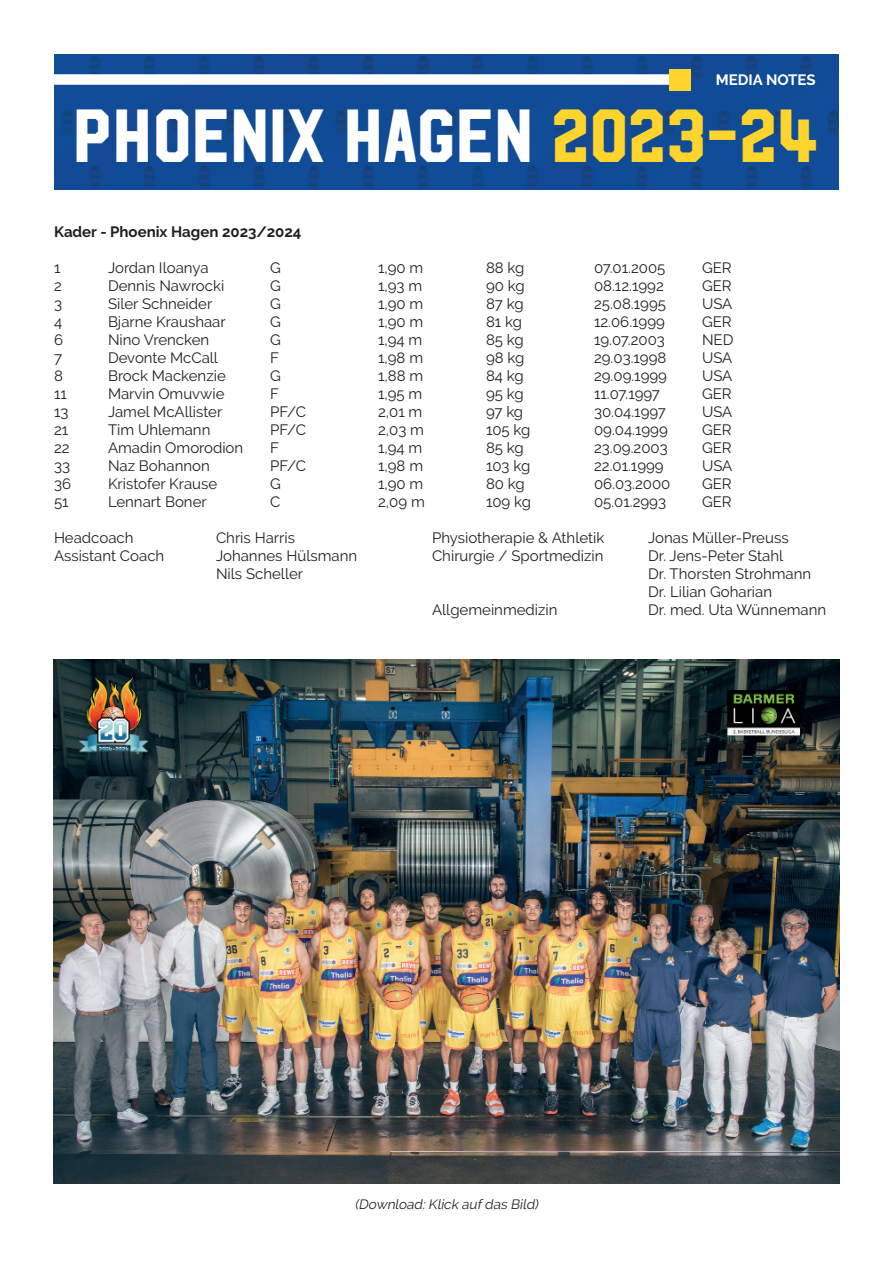
<style>
.page{position:relative;width:893px;height:1263px;background:#fff}
.page>*{position:absolute;margin:0;border:0;box-sizing:border-box;transform-origin:0 0}
.t1{font:36.6px "Phoenix Hudson NY";color:#fff}
.t2{font:15px/18px "Raleway";color:#231f20}
.t3{font:700 15px "Raleway";color:#231f20}
.t4{font:700 15px "Raleway";color:#fff}
.t5{font:italic 13.5px "Raleway";color:#231f20}
.s1{color:#ffd42c}
</style>
<div class="page">
<img style="left:54px;top:54px;width:785px;height:135px">
<div style="left:34px;top:74px;width:644px;height:11px;background:#fff"></div>
<div style="left:669px;top:69px;width:22px;height:21px;background:#ffd42c"></div>
<img style="left:53px;top:659px;width:787px;height:524px">
<p class="t4" style="left:716px;top:73px;width:101px">MEDIA NOTES</p>
<h1 class="t1" style="left:73px;top:128px;width:748px">PHOENIX HAGEN <span class="s1">2023-24</span></h1>
<p class="t3" style="left:54px;top:226px;width:249px">Kader - Phoenix Hagen 2023/2024</p>
<p class="t2" style="left:54px;top:259px;width:8px">1</p>
<p class="t2" style="left:108px;top:259px;width:102px">Jordan Iloanya</p>
<p class="t2" style="left:270px;top:259px;width:12px">G</p>
<p class="t2" style="left:378px;top:259px;width:47px">1,90 m</p>
<p class="t2" style="left:486px;top:259px;width:40px">88 kg</p>
<p class="t2" style="left:594px;top:259px;width:73px">07.01.2005</p>
<p class="t2" style="left:702px;top:259px;width:31px">GER</p>
<p class="t2" style="left:54px;top:277px;width:9px">2</p>
<p class="t2" style="left:108px;top:277px;width:118px">Dennis Nawrocki</p>
<p class="t2" style="left:270px;top:277px;width:12px">G</p>
<p class="t2" style="left:378px;top:277px;width:46px">1,93 m</p>
<p class="t2" style="left:486px;top:277px;width:40px">90 kg</p>
<p class="t2" style="left:594px;top:277px;width:71px">08.12.1992</p>
<p class="t2" style="left:702px;top:277px;width:31px">GER</p>
<p class="t2" style="left:54px;top:295px;width:10px">3</p>
<p class="t2" style="left:108px;top:295px;width:106px">Siler Schneider</p>
<p class="t2" style="left:270px;top:295px;width:12px">G</p>
<p class="t2" style="left:378px;top:295px;width:47px">1,90 m</p>
<p class="t2" style="left:486px;top:295px;width:39px">87 kg</p>
<p class="t2" style="left:594px;top:295px;width:73px">25.08.1995</p>
<p class="t2" style="left:702px;top:295px;width:32px">USA</p>
<p class="t2" style="left:54px;top:313px;width:10px">4</p>
<p class="t2" style="left:108px;top:313px;width:119px">Bjarne Kraushaar</p>
<p class="t2" style="left:270px;top:313px;width:12px">G</p>
<p class="t2" style="left:378px;top:313px;width:47px">1,90 m</p>
<p class="t2" style="left:486px;top:313px;width:37px">81 kg</p>
<p class="t2" style="left:594px;top:313px;width:72px">12.06.1999</p>
<p class="t2" style="left:702px;top:313px;width:31px">GER</p>
<p class="t2" style="left:54px;top:331px;width:11px">6</p>
<p class="t2" style="left:108px;top:331px;width:103px">Nino Vrencken</p>
<p class="t2" style="left:270px;top:331px;width:12px">G</p>
<p class="t2" style="left:378px;top:331px;width:46px">1,94 m</p>
<p class="t2" style="left:486px;top:331px;width:39px">85 kg</p>
<p class="t2" style="left:594px;top:331px;width:72px">19.07.2003</p>
<p class="t2" style="left:702px;top:331px;width:33px">NED</p>
<p class="t2" style="left:54px;top:349px;width:10px">7</p>
<p class="t2" style="left:108px;top:349px;width:112px">Devonte McCall</p>
<p class="t2" style="left:270px;top:349px;width:10px">F</p>
<p class="t2" style="left:378px;top:349px;width:47px">1,98 m</p>
<p class="t2" style="left:486px;top:349px;width:40px">98 kg</p>
<p class="t2" style="left:594px;top:349px;width:74px">29.03.1998</p>
<p class="t2" style="left:702px;top:349px;width:32px">USA</p>
<p class="t2" style="left:54px;top:367px;width:10px">8</p>
<p class="t2" style="left:108px;top:367px;width:119px">Brock Mackenzie</p>
<p class="t2" style="left:270px;top:367px;width:12px">G</p>
<p class="t2" style="left:378px;top:367px;width:47px">1,88 m</p>
<p class="t2" style="left:486px;top:367px;width:39px">84 kg</p>
<p class="t2" style="left:594px;top:367px;width:75px">29.09.1999</p>
<p class="t2" style="left:702px;top:367px;width:32px">USA</p>
<p class="t2" style="left:54px;top:385px;width:14px">11</p>
<p class="t2" style="left:108px;top:385px;width:118px">Marvin Omuvwie</p>
<p class="t2" style="left:270px;top:385px;width:10px">F</p>
<p class="t2" style="left:378px;top:385px;width:46px">1,95 m</p>
<p class="t2" style="left:486px;top:385px;width:39px">95 kg</p>
<p class="t2" style="left:594px;top:385px;width:67px">11.07.1997</p>
<p class="t2" style="left:702px;top:385px;width:31px">GER</p>
<p class="t2" style="left:54px;top:403px;width:16px">13</p>
<p class="t2" style="left:108px;top:403px;width:116px">Jamel McAllister</p>
<p class="t2" style="left:270px;top:403px;width:38px">PF/C</p>
<p class="t2" style="left:378px;top:403px;width:46px">2,01 m</p>
<p class="t2" style="left:486px;top:403px;width:39px">97 kg</p>
<p class="t2" style="left:594px;top:403px;width:73px">30.04.1997</p>
<p class="t2" style="left:702px;top:403px;width:32px">USA</p>
<p class="t2" style="left:54px;top:421px;width:16px">21</p>
<p class="t2" style="left:108px;top:421px;width:104px">Tim Uhlemann</p>
<p class="t2" style="left:270px;top:421px;width:38px">PF/C</p>
<p class="t2" style="left:378px;top:421px;width:47px">2,03 m</p>
<p class="t2" style="left:486px;top:421px;width:46px">105 kg</p>
<p class="t2" style="left:594px;top:421px;width:75px">09.04.1999</p>
<p class="t2" style="left:702px;top:421px;width:31px">GER</p>
<p class="t2" style="left:54px;top:439px;width:17px">22</p>
<p class="t2" style="left:108px;top:439px;width:137px">Amadin Omorodion</p>
<p class="t2" style="left:270px;top:439px;width:10px">F</p>
<p class="t2" style="left:378px;top:439px;width:46px">1,94 m</p>
<p class="t2" style="left:486px;top:439px;width:39px">85 kg</p>
<p class="t2" style="left:594px;top:439px;width:75px">23.09.2003</p>
<p class="t2" style="left:702px;top:439px;width:31px">GER</p>
<p class="t2" style="left:54px;top:457px;width:18px">33</p>
<p class="t2" style="left:108px;top:457px;width:103px">Naz Bohannon</p>
<p class="t2" style="left:270px;top:457px;width:38px">PF/C</p>
<p class="t2" style="left:378px;top:457px;width:47px">1,98 m</p>
<p class="t2" style="left:486px;top:457px;width:46px">103 kg</p>
<p class="t2" style="left:594px;top:457px;width:71px">22.01.1999</p>
<p class="t2" style="left:702px;top:457px;width:32px">USA</p>
<p class="t2" style="left:54px;top:475px;width:19px">36</p>
<p class="t2" style="left:108px;top:475px;width:111px">Kristofer Krause</p>
<p class="t2" style="left:270px;top:475px;width:12px">G</p>
<p class="t2" style="left:378px;top:475px;width:47px">1,90 m</p>
<p class="t2" style="left:486px;top:475px;width:40px">80 kg</p>
<p class="t2" style="left:594px;top:475px;width:78px">06.03.2000</p>
<p class="t2" style="left:702px;top:475px;width:31px">GER</p>
<p class="t2" style="left:54px;top:493px;width:16px">51</p>
<p class="t2" style="left:108px;top:493px;width:100px">Lennart Boner</p>
<p class="t2" style="left:270px;top:493px;width:12px">C</p>
<p class="t2" style="left:378px;top:493px;width:48px">2,09 m</p>
<p class="t2" style="left:486px;top:493px;width:47px">109 kg</p>
<p class="t2" style="left:594px;top:493px;width:74px">05.01.2993</p>
<p class="t2" style="left:702px;top:493px;width:31px">GER</p>
<p class="t2" style="left:54px;top:529px;width:81px">Headcoach</p>
<p class="t2" style="left:216px;top:529px;width:80px">Chris Harris</p>
<p class="t2" style="left:432px;top:529px;width:174px">Physiotherapie &amp; Athletik</p>
<p class="t2" style="left:648px;top:529px;width:142px">Jonas Müller-Preuss</p>
<p class="t2" style="left:54px;top:547px;width:112px">Assistant Coach</p>
<p class="t2" style="left:216px;top:547px;width:143px">Johannes Hülsmann</p>
<p class="t2" style="left:432px;top:547px;width:173px">Chirurgie / Sportmedizin</p>
<p class="t2" style="left:648px;top:547px;width:137px">Dr. Jens-Peter Stahl</p>
<p class="t2" style="left:216px;top:565px;width:89px">Nils Scheller</p>
<p class="t2" style="left:648px;top:565px;width:165px">Dr. Thorsten Strohmann<br>Dr. Lilian Goharian</p>
<p class="t2" style="left:432px;top:601px;width:127px">Allgemeinmedizin</p>
<p class="t2" style="left:648px;top:601px;width:180px">Dr. med. Uta Wünnemann</p>
<p class="t5" style="left:355px;top:1196px;width:187px">(Download:Klick auf das Bild)</p>
</div>
